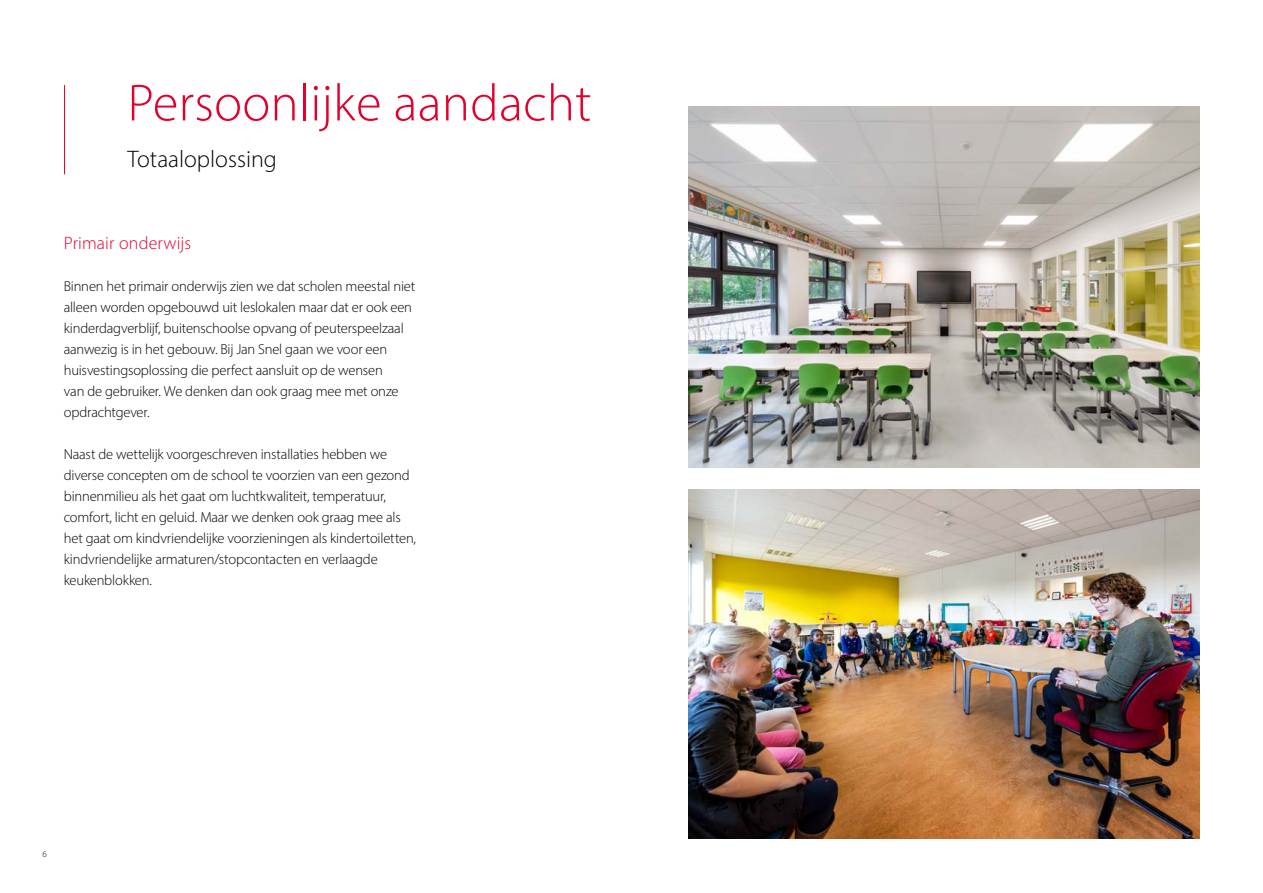
<style>
.page{position:relative;width:1263px;height:893px;background:#fff}
.page>*{position:absolute;margin:0;border:0;box-sizing:border-box;transform-origin:0 0}
.t1{font:300 52.5px "Myriad Pro";letter-spacing:.005em;color:#e4002d}
.t2{font:300 24px "Myriad Pro";color:#000}
.t3{font:300 18px "Myriad Pro";letter-spacing:.005em;color:#e4002d}
.t4{font:300 14.55px/21px "Myriad Pro";letter-spacing:-.015em;color:#000}
.t5{font:300 9px "Myriad Pro";color:#000}
</style>
<div class="page">
<hr style="left:64px;top:85px;width:1px;height:89px;background:#e4002d">
<img style="left:689px;top:489px;width:510px;height:350px">
<img style="left:689px;top:106px;width:510px;height:362px">
<h1 class="t1" style="left:128px;top:83px;width:465px">Persoonlijke aandacht</h1>
<h2 class="t2" style="left:128px;top:150px;width:151px">Totaaloplossing</h2>
<p class="t3" style="left:64px;top:236px;width:129px">Primair onderwijs</p>
<p class="t4" style="left:64px;top:276px;width:353px">Binnen het primair onderwijs zien we dat scholen meestal niet alleen worden opgebouwd uit leslokalen maar dat er ook een kinderdagverblijf, buitenschoolse opvang of peuterspeelzaal aanwezig is in het gebouw. Bij Jan Snel gaan we voor een huisvestingsoplossing die perfect aansluit op de wensen<br>van de gebruiker. We denken dan ook graag mee met onze opdrachtgever.</p>
<p class="t4" style="left:64px;top:444px;width:354px">Naast de wettelijk voorgeschreven installaties hebben we diverse concepten om de school te voorzien van een gezond binnenmilieu als het gaat om luchtkwaliteit, temperatuur, comfort, licht en geluid. Maar we denken ook graag mee als het gaat om kindvriendelijke voorzieningen als kindertoiletten, kindvriendelijke armaturen/stopcontacten en verlaagde keukenblokken.</p>
<p class="t5" style="left:43px;top:851px;width:6px">6</p>
</div>
